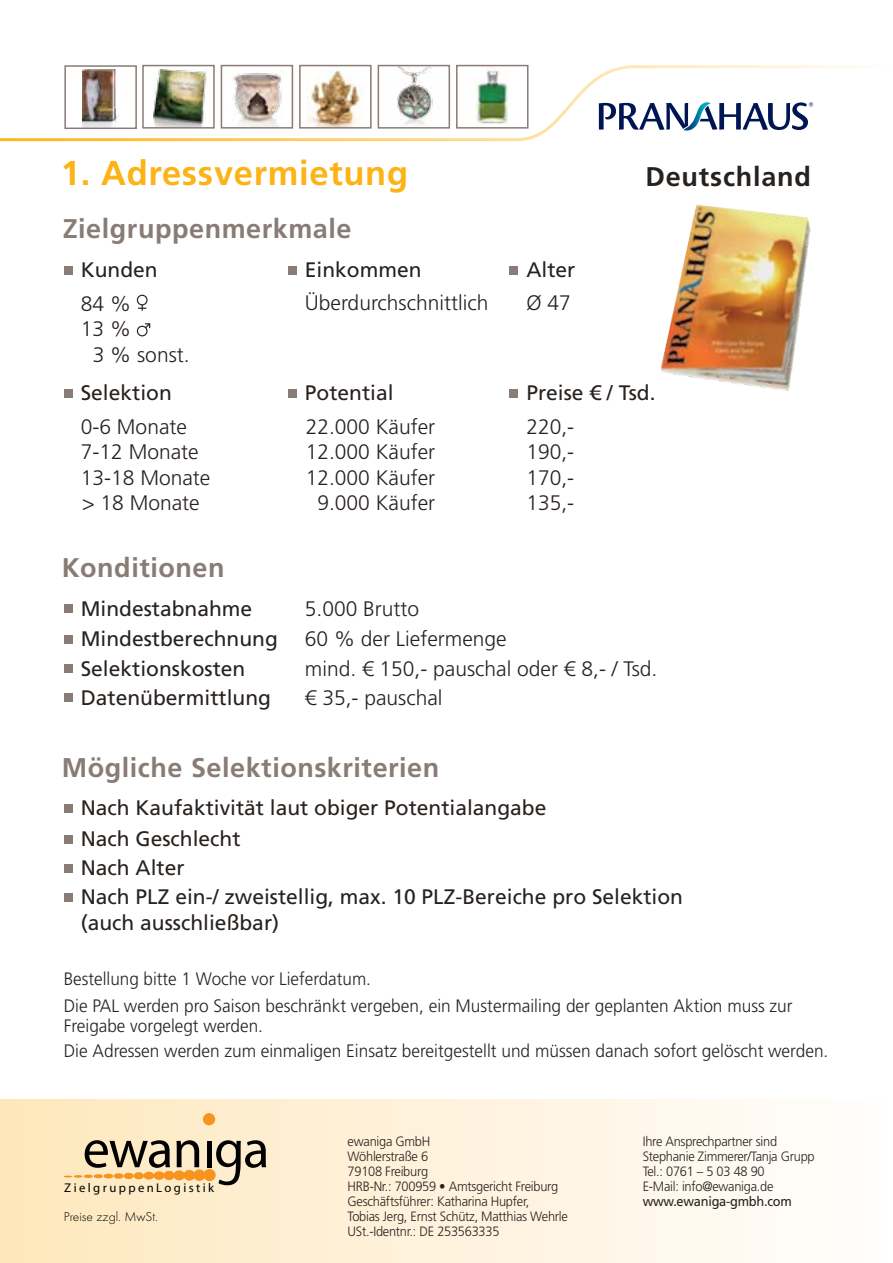
<style>
.page{position:relative;width:893px;height:1263px;background:#fff}
.page>*{position:absolute;margin:0;border:0;box-sizing:border-box;transform-origin:0 0}
.t1{font:700 34.5px "Frutiger LT Std";letter-spacing:.02em;color:#fcb316}
.t2{font:700 27px "Frutiger LT Std";letter-spacing:.02em;color:#897b75}
.t3{font:700 27px "Frutiger LT Std";letter-spacing:.03em;color:#28221f}
.t4{font:21px/25.2px "Frutiger LT Std";color:#28221f}
.t5{font:300 21px/25.5px "Frutiger LT Std";color:#28221f}
.t6{font:300 18px/27px "Frutiger LT Std";color:#28221f;scale:.95 1}
.t7{font:300 18px/25.5px "Frutiger LT Std";color:#28221f;scale:.96 1}
.t8{font:300 13.5px/15px "Frutiger LT Std";letter-spacing:-.02em;color:#28221f;scale:.95 1}
.t9{font:13.5px "Frutiger LT Std";letter-spacing:-.02em;color:#28221f;scale:.95 1}
.t10{font:13.5px "Futura T Ligh";color:#000}
.t11{font:12.75px "Myriad";letter-spacing:.19em;color:#000}
</style>
<div class="page">
<svg style="left:0;top:64px;width:863px;height:78px"></svg>
<div style="left:0;top:1099px;width:893px;height:164px;background:linear-gradient(to right,#fee7bc,#fffefe)"></div>
<svg style="left:85px;top:1140px;width:85px;height:28px;background:#938872"></svg>
<svg style="left:176px;top:1140px;width:23px;height:27px"></svg>
<hr style="left:207px;top:1141px;width:4px;height:26px;background:#000">
<svg style="left:64px;top:1174px;width:49px;height:4px"></svg>
<div style="left:114px;top:1173px;width:9px;height:6px;background:#f7941e;border-radius:50%"></div>
<div style="left:124px;top:1173px;width:10px;height:6px;background:#f7941e;border-radius:50%"></div>
<div style="left:134px;top:1172px;width:10px;height:7px;background:#f7941e;border-radius:50%"></div>
<div style="left:144px;top:1172px;width:10px;height:7px;background:#f7941e;border-radius:50%"></div>
<div style="left:154px;top:1171px;width:10px;height:9px;background:#f7941e;border-radius:50%"></div>
<div style="left:163px;top:1171px;width:12px;height:9px;background:#f7941e;border-radius:50%"></div>
<div style="left:173px;top:1170px;width:12px;height:10px;background:#f7941e;border-radius:50%"></div>
<div style="left:183px;top:1170px;width:12px;height:11px;background:#f7941e;border-radius:50%"></div>
<div style="left:193px;top:1169px;width:12px;height:12px;background:#f7941e;border-radius:50%"></div>
<div style="left:203px;top:1169px;width:13px;height:12px;background:#f7941e;border-radius:50%"></div>
<svg style="left:216px;top:1140px;width:50px;height:45px;background:#a89d89"></svg>
<div style="left:203px;top:1113px;width:12px;height:12px;background:#f7941e;border-radius:50%"></div>
<img style="left:661px;top:204px;width:150px;height:187px">
<svg style="left:599px;top:102px;width:214px;height:29px"></svg>
<img style="left:153px;top:70px;width:59px;height:56px">
<div style="left:142px;top:65px;width:73px;height:64px;border:2px solid #897b75"></div>
<img style="left:463px;top:68px;width:58px;height:57px">
<div style="left:456px;top:65px;width:72px;height:64px;border:2px solid #897b75"></div>
<img style="left:381px;top:68px;width:66px;height:58px">
<div style="left:378px;top:65px;width:72px;height:64px;border:2px solid #897b75"></div>
<img style="left:307px;top:68px;width:58px;height:58px">
<div style="left:299px;top:65px;width:73px;height:64px;border:2px solid #897b75"></div>
<img style="left:232px;top:69px;width:51px;height:57px">
<div style="left:221px;top:65px;width:72px;height:64px;border:2px solid #897b75"></div>
<img style="left:82px;top:70px;width:41px;height:56px">
<div style="left:64px;top:65px;width:73px;height:64px;border:2px solid #897b75"></div>
<div style="left:64px;top:266px;width:8px;height:8px;background:#897b75"></div>
<div style="left:288px;top:266px;width:8px;height:8px;background:#897b75"></div>
<svg style="left:137px;top:295px;width:11px;height:16px"></svg>
<svg style="left:137px;top:323px;width:13px;height:13px"></svg>
<div style="left:64px;top:605px;width:8px;height:8px;background:#897b75"></div>
<div style="left:64px;top:694px;width:8px;height:8px;background:#897b75"></div>
<div style="left:64px;top:635px;width:8px;height:9px;background:#897b75"></div>
<div style="left:64px;top:664px;width:8px;height:9px;background:#897b75"></div>
<div style="left:64px;top:804px;width:8px;height:9px;background:#897b75"></div>
<div style="left:64px;top:893px;width:8px;height:9px;background:#897b75"></div>
<div style="left:64px;top:835px;width:8px;height:8px;background:#897b75"></div>
<div style="left:64px;top:864px;width:8px;height:9px;background:#897b75"></div>
<div style="left:509px;top:266px;width:9px;height:8px;background:#897b75"></div>
<div style="left:64px;top:389px;width:8px;height:8px;background:#897b75"></div>
<div style="left:288px;top:389px;width:8px;height:8px;background:#897b75"></div>
<div style="left:509px;top:389px;width:9px;height:8px;background:#897b75"></div>
<h1 class="t1" style="left:61px;top:153px;width:349px">1. Adressvermietung</h1>
<h2 class="t2" style="left:63px;top:213px;width:290px">Zielgruppenmerkmale</h2>
<h3 class="t4" style="left:81px;top:257px;width:79px">Kunden</h3>
<h3 class="t4" style="left:305px;top:257px;width:118px">Einkommen</h3>
<h3 class="t5" style="left:81px;top:291px;width:52px">84 %</h3>
<h3 class="t5" style="left:81px;top:316px;width:52px">13 %</h3>
<h3 class="t5" style="left:93px;top:342px;width:98px">3 % sonst.</h3>
<h3 class="t5" style="left:305px;top:291px;width:185px">Überdurchschnittlich</h3>
<h3 class="t4" style="left:526px;top:257px;width:51px">Alter</h3>
<h3 class="t5" style="left:526px;top:291px;width:46px">Ø 47</h3>
<h2 class="t3" style="left:645px;top:160px;width:167px">Deutschland</h2>
<h3 class="t4" style="left:81px;top:380px;width:93px">Selektion</h3>
<h3 class="t4" style="left:305px;top:380px;width:90px">Potential</h3>
<h3 class="t4" style="left:526px;top:380px;width:131px">Preise € / Tsd.</h3>
<h3 class="t5" style="left:81px;top:414px;width:131px">0-6 Monate<br>7-12 Monate<br>13-18 Monate &gt; 18 Monate</h3>
<h3 class="t5" style="left:306px;top:414px;width:131px;text-align:center">22.000 Käufer<br>12.000 Käufer<br>12.000 Käufer<br>9.000 Käufer</h3>
<h3 class="t5" style="left:526px;top:414px;width:49px;text-align:justify">220,- 190,- 170,- 135,-</h3>
<h2 class="t2" style="left:62px;top:552px;width:164px">Konditionen</h2>
<h3 class="t4" style="left:81px;top:596px;width:173px">Mindestabnahme</h3>
<h3 class="t5" style="left:305px;top:596px;width:116px">5.000 Brutto</h3>
<h3 class="t4" style="left:81px;top:627px;width:199px">Mindestberechnung</h3>
<h3 class="t5" style="left:305px;top:627px;width:203px">60 % der Liefermenge</h3>
<h3 class="t4" style="left:81px;top:656px;width:166px">Selektionskosten</h3>
<h3 class="t5" style="left:305px;top:656px;width:354px">mind. € 150,- pauschal oder € 8,- / Tsd.</h3>
<h3 class="t4" style="left:81px;top:685px;width:192px">Datenübermittlung</h3>
<h3 class="t5" style="left:305px;top:685px;width:139px">€ 35,- pauschal</h3>
<h2 class="t2" style="left:62px;top:752px;width:379px">Mögliche Selektionskriterien</h2>
<h3 class="t4" style="left:81px;top:795px;width:467px">Nach Kaufaktivität laut obiger Potentialangabe</h3>
<h3 class="t4" style="left:81px;top:824px;width:161px;line-height:29.1px">Nach Geschlecht<br>Nach Alter</h3>
<h3 class="t4" style="left:81px;top:884px;width:604px">Nach PLZ ein-/ zweistellig, max. 10 PLZ-Bereiche pro Selektion (auch ausschließbar)</h3>
<h3 class="t6" style="left:64px;top:966px;width:769px">Bestellung bitte 1 Woche vor Lieferdatum.<br>Die PAL werden pro Saison beschränkt vergeben, ein Mustermailing der geplanten Aktion muss zur</h3>
<h3 class="t7" style="left:64px;top:1013px;width:798px">Freigabe vorgelegt werden.<br>Die Adressen werden zum einmaligen Einsatz bereitgestellt und müssen danach sofort gelöscht werden.</h3>
<p class="t11" style="left:64px;top:1181px;width:152px">ZielgruppenLogistik</p>
<p class="t10" style="left:64px;top:1209px;width:96px">Preise zzgl. MwSt.</p>
<p class="t8" style="left:348px;top:1134px;width:233px">ewaniga GmbH<br>Wöhlerstraße 6<br>79108 Freiburg<br>HRB-Nr.: 700959 • Amtsgericht Freiburg<br>Geschäftsführer: Katharina Hupfer,<br>Tobias Jerg, Ernst Schütz, Matthias Wehrle<br>USt.-Identnr.: DE 253563335</p>
<p class="t8" style="left:643px;top:1134px;width:182px">Ihre Ansprechpartner sind<br>Stephanie Zimmerer/Tanja Grupp<br>Tel.: 0761 – 5 03 48 90<br>E-Mail: info@ewaniga.de</p>
<p class="t9" style="left:643px;top:1193px;width:158px">www.ewaniga-gmbh.com</p>
</div>
